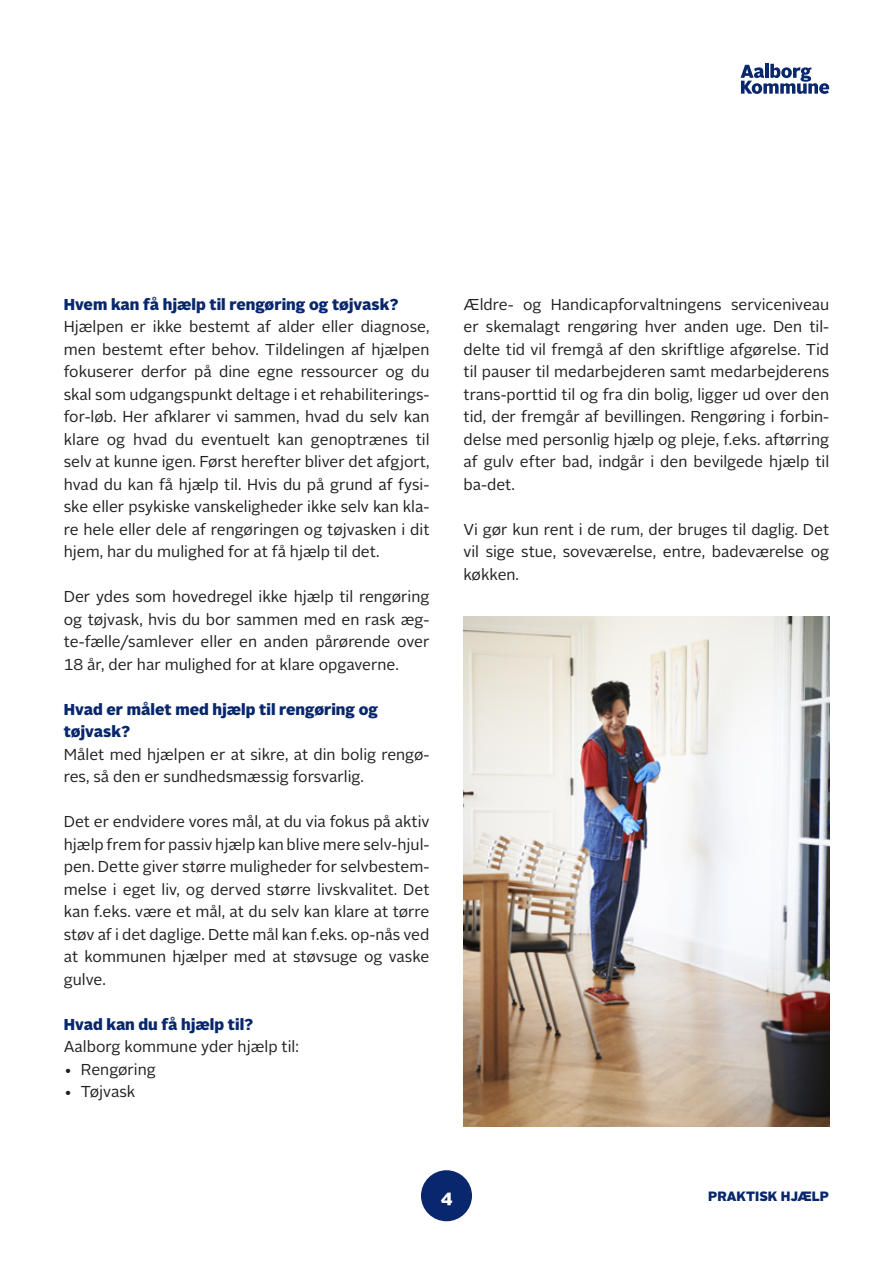
<style>
.page{position:relative;width:893px;height:1263px;background:#fff}
.page>*{position:absolute;margin:0;border:0;box-sizing:border-box;transform-origin:0 0}
.t1{font:900 18px "Alright Sans";color:#fff}
.t2{font:15.75px/22.5px "Alright Sans";color:#231f20;text-align:justify}
.t3{font:900 15.75px/22.5px "Alright Sans";color:#08276c}
.t4{font:900 13.5px "Alright Sans";color:#08276c}
</style>
<div class="page">
<svg style="left:740px;top:64px;width:89px;height:30px"></svg>
<div style="left:421px;top:1170px;width:51px;height:51px;background:#08276c;border-radius:50%"></div>
<img style="left:463px;top:617px;width:366px;height:510px">
<p class="t3" style="left:64px;top:293px;width:336px">Hvem kan få hjælp til rengøring og tøjvask?</p>
<p class="t2" style="left:64px;top:316px;width:367px">Hjælpen er ikke bestemt af alder eller diagnose, men bestemt efter behov. Tildelingen af hjælpen fokuserer derfor på dine egne ressourcer og du skal som udgangspunkt deltage i et rehabiliterings&shy;for-løb. Her afklarer vi sammen, hvad du selv kan klare og hvad du eventuelt kan genoptrænes til selv at kunne igen. Først herefter bliver det afgjort, hvad du kan få hjælp til. Hvis du på grund af fysi&shy;ske eller psykiske vanskeligheder ikke selv kan kla&shy;re hele eller dele af rengøringen og tøjvasken i dit hjem, har du mulighed for at få hjælp til det.</p>
<p class="t2" style="left:64px;top:586px;width:367px">Der ydes som hovedregel ikke hjælp til rengøring og tøjvask, hvis du bor sammen med en rask æg&shy;te-fælle/samlever eller en anden pårørende over 18 år, der har mulighed for at klare opgaverne.</p>
<p class="t3" style="left:64px;top:698px;width:316px">Hvad er målet med hjælp til rengøring og tøjvask?</p>
<p class="t2" style="left:64px;top:743px;width:367px">Målet med hjælpen er at sikre, at din bolig rengø&shy;res, så den er sundhedsmæssig forsvarlig.</p>
<p class="t2" style="left:64px;top:811px;width:367px">Det er endvidere vores mål, at du via fokus på aktiv hjælp frem for passiv hjælp kan blive mere selv-hjul&shy;pen. Dette giver større muligheder for selvbestem&shy;melse i eget liv, og derved større livskvalitet. Det kan f.eks. være et mål, at du selv kan klare at tørre støv af i det daglige. Dette mål kan f.eks. op-nås ved at kommunen hjælper med at støvsuge og vaske gulve.</p>
<p class="t3" style="left:64px;top:1013px;width:191px">Hvad kan du få hjælp til?</p>
<p class="t2" style="left:64px;top:1036px;width:237px">Aalborg kommune yder hjælp til:</p>
<p class="t2" style="left:64px;top:1058px;width:94px">• Rengøring</p>
<p class="t2" style="left:64px;top:1081px;width:73px">• Tøjvask</p>
<p class="t2" style="left:463px;top:293px;width:367px">Ældre- og Handicapforvaltningens serviceniveau er skemalagt rengøring hver anden uge. Den til&shy;delte tid vil fremgå af den skriftlige afgørelse. Tid til pauser til medarbejderen samt medarbejderens trans-porttid til og fra din bolig, ligger ud over den tid, der fremgår af bevillingen. Rengøring i forbin&shy;delse med personlig hjælp og pleje, f.eks. aftørring af gulv efter bad, indgår i den bevilgede hjælp til ba-det.</p>
<p class="t2" style="left:463px;top:518px;width:367px">Vi gør kun rent i de rum, der bruges til daglig. Det vil sige stue, soveværelse, entre, badeværelse og køkken.</p>
<p class="t1" style="left:440px;top:1183px;width:14px">4</p>
<p class="t4" style="left:708px;top:1186px;width:122px">PRAKTISK HJÆLP</p>
</div>
